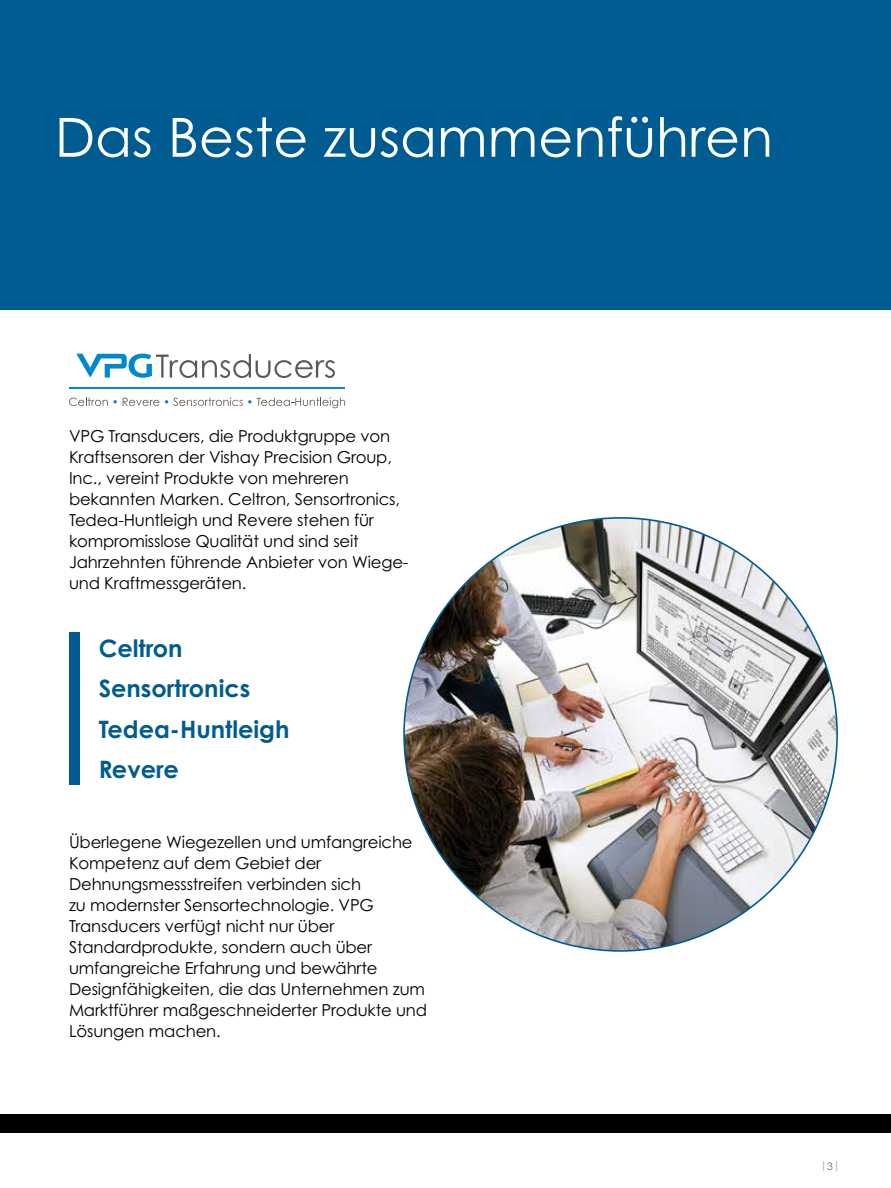
<style>
.page{position:relative;width:891px;height:1188px;background:#fff}
.page>*{position:absolute;margin:0;border:0;box-sizing:border-box;transform-origin:0 0}
.t1{font:54px "Century Gothic Pro";color:#fff}
.t2{font:700 24px/40.5px "Century Gothic Pro";color:#005c90}
.t3{font:16.5px/21px "Century Gothic Pro";letter-spacing:-.01em;color:#000}
.t4{font:10.5px "Century Gothic Pro";color:#9d9fa2}
.s1{color:#6d6e71}
</style>
<div class="page">
<div style="left:0;top:0;width:891px;height:309px;background:#005c90"></div>
<div style="left:69px;top:632px;width:11px;height:153px;background:#005c90"></div>
<img style="left:404px;top:518px;width:433px;height:432px;border-radius:209px">
<div style="left:0;top:1114px;width:891px;height:19px;background:#000"></div>
<svg style="left:76px;top:354px;width:259px;height:24px"></svg>
<svg style="left:69px;top:398px;width:48px;height:8px"></svg>
<svg style="left:123px;top:398px;width:36px;height:8px"></svg>
<svg style="left:165px;top:397px;width:180px;height:11px"></svg>
<hr style="left:69px;top:387px;width:276px;height:1px;background:#0088ce">
<h1 class="t1" style="left:55px;top:104px;width:720px">Das Beste zusammenführen</h1>
<p class="t3" style="left:69px;top:426px;width:341px">VPG Transducers, die Produktgruppe von Kraftsensoren der Vishay Precision Group, Inc., vereint Produkte von mehreren bekannten Marken. Celtron, Sensortronics, Tedea-Huntleigh und Revere stehen für kompromisslose Qualität und sind seit Jahrzehnten führende Anbieter von Wiege&shy;und Kraftmessgeräten.</p>
<h2 class="t2" style="left:99px;top:627px;width:192px">Celtron<br>Sensortronics<br>Tedea-Huntleigh<br>Revere</h2>
<p class="t3" style="left:69px;top:832px;width:360px">Überlegene Wiegezellen und umfangreiche Kompetenz auf dem Gebiet der Dehnungsmessstreifen verbinden sich<br>zu modernster Sensortechnologie. VPG Transducers verfügt nicht nur über Standardprodukte, sondern auch über umfangreiche Erfahrung und bewährte Designfähigkeiten, die das Unternehmen zum Marktführer maßgeschneiderter Produkte und Lösungen machen.</p>
<p class="t4" style="left:820px;top:1159px;width:21px">|<span class="s1">3</span>|</p>
</div>
